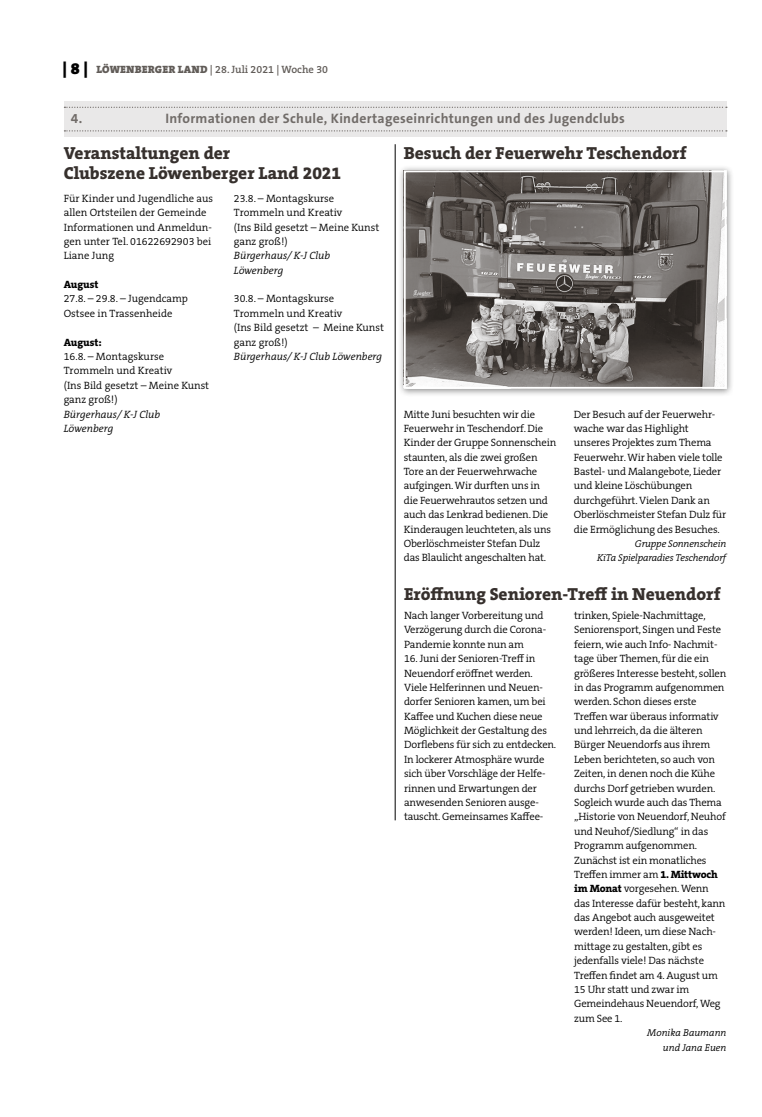
<style>
.page{position:relative;width:762px;height:1117px;background:#fff}
.page>*{position:absolute;margin:0;border:0;box-sizing:border-box;transform-origin:0 0}
.t1{font:800 17.5px/20px "The Serif B W8";color:#36302d}
.t2{font:700 13.75px "The Sans B W7";letter-spacing:.02em;color:#716c69}
.t3{font:300 10.62px/14.4px "The Serif B W4";letter-spacing:-.015em;color:#000}
.t4{font:italic 300 10.62px/14.4px "The Serif B W4";color:#000}
.t5{font:600 10.62px "The Serif B W6";color:#615c58}
.t6{font:800 10.62px "The Serif B W8";color:#000}
.t7{font:italic 300 10px/14.4px "The Serif B W4";letter-spacing:-.015em;color:#000;text-align:right}
.s1{font-family:"The Serif B W9";font-weight:900;font-size:16.25px;color:#000}
.s2{font-family:"The Serif B W9";font-weight:900}
.s3{font-family:"The Serif B W8";font-weight:800}
</style>
<div class="page">
<div style="left:64px;top:101px;width:662px;height:36px;background:#e9e8e8"></div>
<svg style="left:64px;top:107px;width:663px;height:1px"></svg>
<svg style="left:64px;top:130px;width:663px;height:1px"></svg>
<div style="left:398px;top:164px;width:337px;height:232px;background:#000;opacity:.45"></div>
<img style="left:407px;top:173px;width:316px;height:212px">
<div style="left:404px;top:170px;width:322px;height:218px;border:2px solid #fff"></div>
<hr style="left:395px;top:144px;width:1px;height:676px;background:#000">
<p class="t5" style="left:63px;top:63px;width:267px"><span class="s1">| 8 |</span> <span class="s2">LÖWENBERGER LAND</span> | 28. Juli 2021 | Woche 30</p>
<p class="t2" style="left:71px;top:110px;width:13px">4.</p>
<p class="t2" style="left:165px;top:110px;width:461px">Informationen der Schule, Kindertageseinrichtungen und des Jugendclubs</p>
<h1 class="t1" style="left:404px;top:142px;width:284px">Besuch der Feuerwehr Teschendorf</h1>
<h1 class="t1" style="left:64px;top:142px;width:279px">Veranstaltungen der<br>Clubszene Löwenberger Land 2021</h1>
<p class="t3" style="left:64px;top:191px;width:151px">Für Kinder und Jugendliche aus allen Ortsteilen der Gemeinde<br>Informationen und Anmeldun&shy;gen unter Tel. 01622692903 bei<br>Liane Jung</p>
<p class="t6" style="left:64px;top:277px;width:36px">August</p>
<p class="t3" style="left:64px;top:292px;width:126px">27.8. – 29.8. – Jugendcamp<br>Ostsee in Trassenheide</p>
<p class="t6" style="left:64px;top:335px;width:40px">August:</p>
<p class="t3" style="left:64px;top:349px;width:147px">16.8. – Montagskurse<br>Trommeln und Kreativ<br>(Ins Bild gesetzt – Meine Kunst ganz groß!)</p>
<p class="t4" style="left:64px;top:407px;width:98px">Bürgerhaus/ K-J Club<br>Löwenberg</p>
<p class="t3" style="left:234px;top:191px;width:147px">23.8. – Montagskurse<br>Trommeln und Kreativ<br>(Ins Bild gesetzt – Meine Kunst ganz groß!)</p>
<p class="t4" style="left:234px;top:248px;width:98px">Bürgerhaus/ K-J Club<br>Löwenberg</p>
<p class="t3" style="left:234px;top:292px;width:152px">30.8. – Montagskurse<br>Trommeln und Kreativ<br>(Ins Bild gesetzt – Meine Kunst ganz groß!)</p>
<p class="t4" style="left:234px;top:349px;width:150px">Bürgerhaus/ K-J Club Löwenberg</p>
<p class="t3" style="left:404px;top:407px;width:154px">Mitte Juni besuchten wir die<br>Feuerwehr in Teschendorf. Die<br>Kinder der Gruppe Sonnenschein staunten, als die zwei großen<br>Tore an der Feuerwehrwache aufgingen. Wir durften uns in die Feuerwehrautos setzen und auch das Lenkrad bedienen. Die<br>Kinderaugen leuchteten, als uns<br>Oberlöschmeister Stefan Dulz das Blaulicht angeschalten hat.</p>
<p class="t3" style="left:574px;top:407px;width:154px">Der Besuch auf der Feuerwehr&shy;wache war das Highlight unseres Projektes zum Thema<br>Feuerwehr. Wir haben viele tolle<br>Bastel- und Malangebote, Lieder und kleine Löschübungen durchgeführt. Vielen Dank an<br>Oberlöschmeister Stefan Dulz für die Ermöglichung des Besuches.</p>
<p class="t7" style="left:597px;top:536px;width:131px">Gruppe Sonnenschein<br>KiTa Spielparadies Teschendorf</p>
<h1 class="t1" style="left:404px;top:583px;width:318px">Eröffnung Senioren-Treff in Neuendorf</h1>
<p class="t3" style="left:404px;top:608px;width:144px">Nach langer Vorbereitung und<br>Verzögerung durch die Corona-<br>Pandemie konnte nun am</p>
<p class="t3" style="left:404px;top:651px;width:154px">16. Juni der Senioren-Treff in<br>Neuendorf eröffnet werden.<br>Viele Helferinnen und Neuen&shy;dorfer Senioren kamen, um bei<br>Kaffee und Kuchen diese neue<br>Möglichkeit der Gestaltung des<br>Dorflebens für sich zu entdecken.<br>In lockerer Atmosphäre wurde sich über Vorschläge der Helfe&shy;rinnen und Erwartungen der anwesenden Senioren ausge&shy;tauscht. Gemeinsames Kaffee-</p>
<p class="t3" style="left:574px;top:608px;width:154px">trinken, Spiele-Nachmittage,<br>Seniorensport, Singen und Feste feiern, wie auch Info- Nachmit&shy;tage über Themen, für die ein größeres Interesse besteht, sollen in das Programm aufgenommen werden. Schon dieses erste<br>Treffen war überaus informativ und lehrreich, da die älteren<br>Bürger Neuendorfs aus ihrem<br>Leben berichteten, so auch von<br>Zeiten, in denen noch die Kühe durchs Dorf getrieben wurden.<br>Sogleich wurde auch das Thema „Historie von Neuendorf, Neuhof und Neuhof/Siedlung“ in das<br>Programm aufgenommen.<br>Zunächst ist ein monatliches<br>Treffen immer am <span class="s3">1. Mittwoch im Monat</span> vorgesehen. Wenn das Interesse dafür besteht, kann das Angebot auch ausgeweitet werden! Ideen, um diese Nach&shy;mittage zu gestalten, gibt es jedenfalls viele! Das nächste<br>Treffen findet am 4. August um<br>15 Uhr statt und zwar im<br>Gemeindehaus Neuendorf, Weg zum See 1.</p>
<p class="t7" style="left:647px;top:1025px;width:81px">Monika Baumann und Jana Euen</p>
</div>
